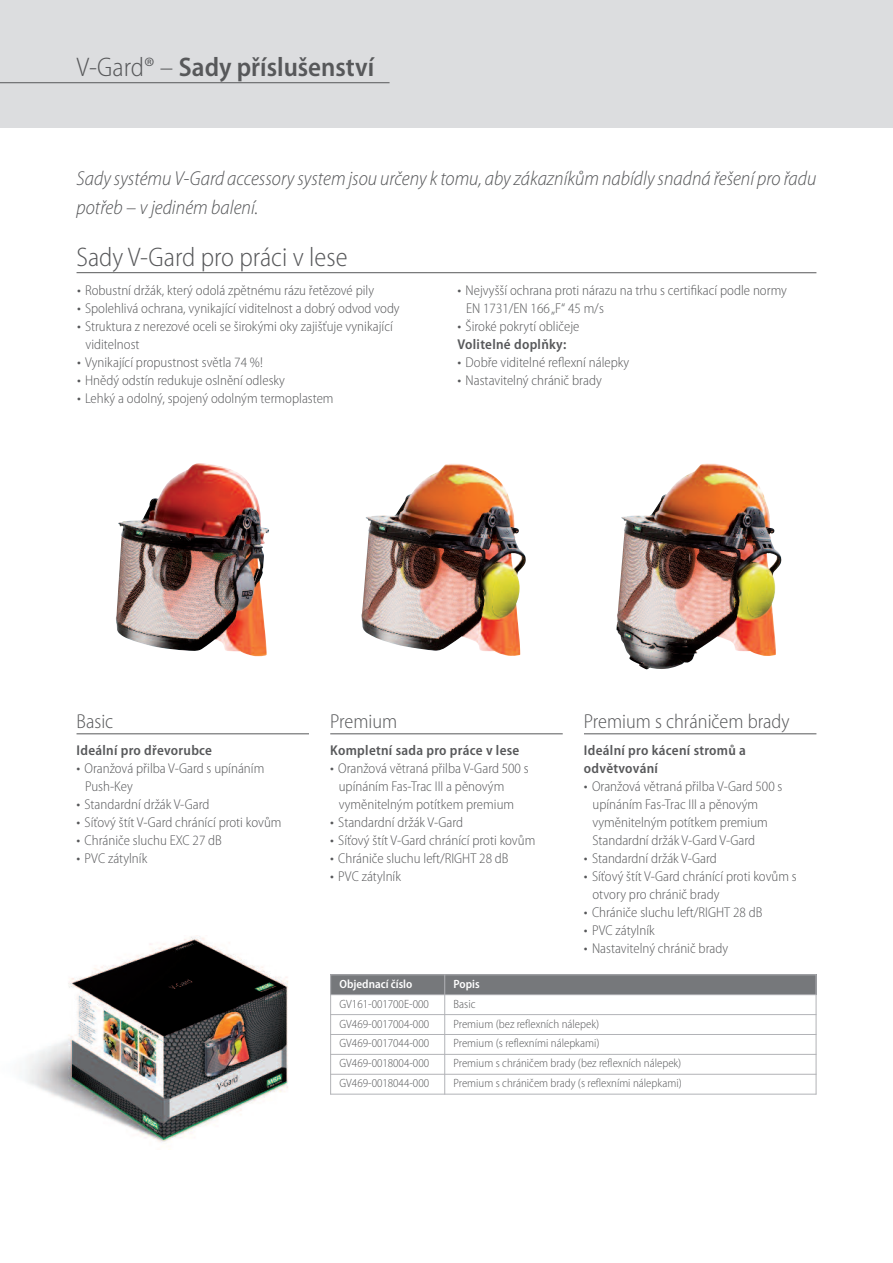
<style>
.page{position:relative;width:893px;height:1263px;background:#fff}
.page>*{position:absolute;margin:0;border:0;box-sizing:border-box;transform-origin:0 0}
.t1{font:600 semi-condensed 27px "Myriad Pro";color:#57585a}
.t2{font:300 semi-condensed 27px "Myriad Pro";color:#57585a}
.t3{font:italic 300 semi-condensed 20.25px/28.5px "Myriad Pro";color:#57585a}
.t4{font:300 semi-condensed 20.25px "Myriad Pro";color:#57585a}
.t5{font:300 semi-condensed 14.25px/18px "Myriad Pro";color:#57585a}
.t6{font:600 semi-condensed 14.25px/18px "Myriad Pro";letter-spacing:.02em;color:#57585a}
.t7{font:300 semi-condensed 12px "Myriad Pro";color:#57585a}
.t8{font:600 semi-condensed 12px "Myriad Pro";color:#fff}
.s1{font-weight:300}
.s2{font-size:15.6px}
.s3{font-weight:600}
</style>
<div class="page">
<div style="left:0;top:0;width:893px;height:128px;background:#dcdddf"></div>
<img style="left:116px;top:463px;width:153px;height:193px">
<img style="left:361px;top:463px;width:165px;height:193px">
<img style="left:616px;top:463px;width:165px;height:206px">
<img style="left:21px;top:935px;width:267px;height:207px">
<hr style="left:0;top:82px;width:390px;height:1px;background:#57585a">
<hr style="left:77px;top:733px;width:232px;height:1px;background:#57585a">
<hr style="left:330px;top:733px;width:233px;height:1px;background:#57585a">
<hr style="left:584px;top:733px;width:232px;height:1px;background:#57585a">
<div style="left:330px;top:974px;width:115px;height:21px;background:#76787b"></div>
<div style="left:445px;top:974px;width:371px;height:21px;background:#76787b"></div>
<hr style="left:330px;top:974px;width:1px;height:120px;background:#b2b3b7">
<hr style="left:444px;top:974px;width:1px;height:120px;background:#b2b3b7">
<hr style="left:816px;top:974px;width:1px;height:120px;background:#b2b3b7">
<hr style="left:330px;top:974px;width:486px;height:1px;background:#b2b3b7">
<hr style="left:330px;top:994px;width:486px;height:1px;background:#b2b3b7">
<hr style="left:330px;top:1014px;width:486px;height:1px;background:#b2b3b7">
<hr style="left:330px;top:1034px;width:486px;height:1px;background:#b2b3b7">
<hr style="left:330px;top:1054px;width:486px;height:1px;background:#b2b3b7">
<hr style="left:330px;top:1074px;width:486px;height:1px;background:#b2b3b7">
<hr style="left:330px;top:1094px;width:486px;height:1px;background:#b2b3b7">
<hr style="left:77px;top:272px;width:739px;height:1px;background:#57585a">
<h1 class="t1" style="left:77px;top:52px;width:299px"><span class="s1">V-Gard® –</span> Sady příslušenství</h1>
<h2 class="t3" style="left:77px;top:165px;width:741px">Sadysystému V-Gard accessorysystemjsou určenyktomu, abyzákazníkůmnabídlysnadná řešení pro řadu potřeb – vjediném balení.</h2>
<h1 class="t2" style="left:77px;top:242px;width:272px">Sady V-Gard pro práci v lese</h1>
<p class="t5" style="left:77px;top:281px;width:299px"><span class="s2">•</span> Robustní držák, který odolá zpětnému rázu řetězové pily</p>
<p class="t5" style="left:77px;top:299px;width:324px"><span class="s2">•</span> Spolehlivá ochrana, vynikající viditelnost a dobrý odvod vody</p>
<p class="t5" style="left:85px;top:317px;width:309px;text-indent:-9px"><span class="s2">•</span> Struktura z nerezové oceli se širokými oky zajišťuje vynikající viditelnost</p>
<p class="t5" style="left:77px;top:353px;width:187px"><span class="s2">•</span> Vynikající propustnost světla 74 %!</p>
<p class="t5" style="left:77px;top:371px;width:210px"><span class="s2">•</span> Hnědý odstín redukuje oslnění odlesky</p>
<p class="t5" style="left:77px;top:389px;width:258px"><span class="s2">•</span> Lehký a odolný, spojený odolným termoplastem</p>
<p class="t5" style="left:466px;top:281px;width:322px;text-indent:-9px"><span class="s2">•</span> Nejvyšší ochrana proti nárazu na trhu s certifikací podle normy<br>EN 1731/EN 166„F“ 45 m/s</p>
<p class="t5" style="left:458px;top:317px;width:123px"><span class="s2">•</span> Široké pokrytí obličeje<br><span class="s3">Volitelné doplňky:</span></p>
<p class="t5" style="left:458px;top:353px;width:173px"><span class="s2">•</span> Dobře viditelné reflexní nálepky</p>
<p class="t5" style="left:458px;top:371px;width:146px"><span class="s2">•</span> Nastavitelný chránič brady</p>
<h2 class="t4" style="left:77px;top:710px;width:38px">Basic</h2>
<p class="t6" style="left:77px;top:741px;width:137px">Ideální pro dřevorubce</p>
<p class="t5" style="left:85px;top:759px;width:181px;text-indent:-9px"><span class="s2">•</span> Oranžová přilba V-Gard s upínáním<br>Push-Key</p>
<p class="t5" style="left:77px;top:795px;width:134px"><span class="s2">•</span> Standardní držák V-Gard</p>
<p class="t5" style="left:77px;top:813px;width:207px"><span class="s2">•</span> Síťový štít V-Gard chránící proti kovům</p>
<p class="t5" style="left:77px;top:831px;width:147px"><span class="s2">•</span> Chrániče sluchu EXC 27 dB</p>
<p class="t5" style="left:77px;top:849px;width:72px"><span class="s2">•</span> PVC zátylník</p>
<h2 class="t4" style="left:330px;top:710px;width:69px">Premium</h2>
<p class="t6" style="left:330px;top:741px;width:191px">Kompletní sada pro práce v lese</p>
<p class="t5" style="left:339px;top:759px;width:191px;text-indent:-9px"><span class="s2">•</span> Oranžová větraná přilba V-Gard 500 s upínáním Fas-Trac III a pěnovým vyměnitelným potítkem premium</p>
<p class="t5" style="left:330px;top:813px;width:134px"><span class="s2">•</span> Standardní držák V-Gard</p>
<p class="t5" style="left:330px;top:831px;width:207px"><span class="s2">•</span> Síťový štít V-Gard chránící proti kovům</p>
<p class="t5" style="left:330px;top:849px;width:180px"><span class="s2">•</span> Chrániče sluchu left/RIGHT 28 dB</p>
<p class="t5" style="left:330px;top:867px;width:72px"><span class="s2">•</span> PVC zátylník</p>
<h2 class="t4" style="left:584px;top:710px;width:207px">Premium s chráničem brady</h2>
<p class="t6" style="left:584px;top:741px;width:164px">Ideální pro kácení stromů a odvětvování</p>
<p class="t5" style="left:592px;top:777px;width:191px;text-indent:-9px"><span class="s2">•</span> Oranžová větraná přilba V-Gard 500 s upínáním Fas-Trac III a pěnovým vyměnitelným potítkem premium Standardní držák V-Gard V-Gard</p>
<p class="t5" style="left:584px;top:849px;width:134px"><span class="s2">•</span> Standardní držák V-Gard</p>
<p class="t5" style="left:592px;top:867px;width:206px;text-indent:-9px"><span class="s2">•</span> Síťový štít V-Gard chránící proti kovům s otvory pro chránič brady</p>
<p class="t5" style="left:584px;top:903px;width:180px"><span class="s2">•</span> Chrániče sluchu left/RIGHT 28 dB</p>
<p class="t5" style="left:584px;top:921px;width:72px"><span class="s2">•</span> PVC zátylník</p>
<p class="t5" style="left:584px;top:939px;width:146px"><span class="s2">•</span> Nastavitelný chránič brady</p>
<p class="t8" style="left:339px;top:977px;width:74px">Objednací číslo</p>
<p class="t8" style="left:454px;top:977px;width:28px">Popis</p>
<p class="t7" style="left:339px;top:997px;width:91px">GV161-001700E-000</p>
<p class="t7" style="left:454px;top:997px;width:23px">Basic</p>
<p class="t7" style="left:339px;top:1017px;width:91px">GV469-0017004-000</p>
<p class="t7" style="left:454px;top:1017px;width:147px">Premium (bez reflexních nálepek)</p>
<p class="t7" style="left:339px;top:1037px;width:91px">GV469-0017044-000</p>
<p class="t7" style="left:454px;top:1037px;width:148px">Premium (s reflexními nálepkami)</p>
<p class="t7" style="left:339px;top:1057px;width:91px">GV469-0018004-000</p>
<p class="t7" style="left:454px;top:1057px;width:229px">Premium s chráničem brady (bez reflexních nálepek)</p>
<p class="t7" style="left:339px;top:1077px;width:91px">GV469-0018044-000</p>
<p class="t7" style="left:454px;top:1077px;width:230px">Premium s chráničem brady (s reflexními nálepkami)</p>
</div>
